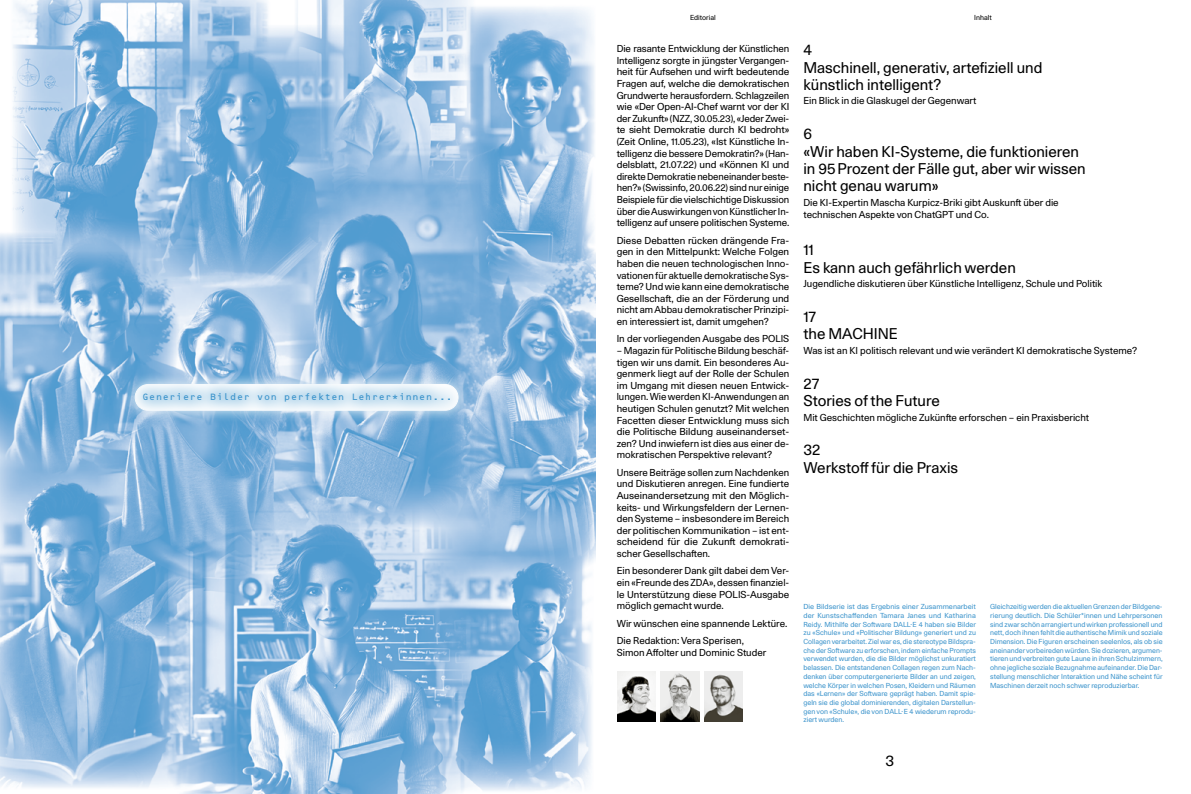
<style>
.page{position:relative;width:1191px;height:794px;background:#fff}
.page>*{position:absolute;margin:0;border:0;box-sizing:border-box;transform-origin:0 0}
.t1{font:15px/17.4px "Unica 77 LL";color:#000}
.t2{font:9.7px/11.6px "Unica 77 LL";color:#000;text-align:justify}
.t3{font:9.4px "OCRB Std";color:#3e95cc}
.t4{font:7px/8.7px "Unica 77 LL";color:#3e95cc;text-align:justify}
.t5{font:7px "Unica 77 LL";color:#000}
</style>
<div class="page">
<img style="left:0;top:0;width:595px;height:794px">
<img style="left:617px;top:671px;width:38px;height:51px">
<img style="left:661px;top:671px;width:38px;height:51px">
<img style="left:704px;top:671px;width:38px;height:51px">
<svg style="left:124px;top:372px;width:345px;height:51px;background:#8ab8dd"></svg>
<div style="left:128px;top:378px;width:337px;height:38px;background:#3e95cc;opacity:.6"></div>
<p class="t3" style="left:142px;top:392px;width:312px">Generiere Bilder von perfekten Lehrer*innen...</p>
<p class="t5" style="left:690px;top:13px;width:27px">Editorial</p>
<p class="t2" style="left:617px;top:42px;width:174px">Die rasante Entwicklung der Künstlichen Intelligenz sorgte in jüngster Vergangen&shy;heit für Aufsehen und wirft bedeutende Fragen auf, welche die demokratischen Grundwerte herausfordern. Schlagzeilen wie «Der Open-AI-Chef warnt vor der KI der Zukunft» (NZZ, 30.05.23), «Jeder Zwei&shy;te sieht Demokratie durch KI bedroht» (Zeit Online, 11.05.23), «Ist Künstliche In&shy;telligenz die bessere Demokratin?» (Han&shy;delsblatt, 21.07.22) und «Können KI und direkte Demokratie nebeneinander beste&shy;hen?» (Swissinfo, 20.06.22) sind nur einige Beispiele für die vielschichtige Diskussion über die Auswirkungen von Künstlicher In&shy;telligenz auf unsere politischen Systeme.</p>
<p class="t2" style="left:617px;top:234px;width:174px">Diese Debatten rücken drängende Fra&shy;gen in den Mittelpunkt: Welche Folgen haben die neuen technologischen Inno&shy;vationen für aktuelle demokratische Sys&shy;teme? Und wie kann eine demokratische Gesellschaft, die an der Förderung und nicht am Abbau demokratischer Prinzipi&shy;en interessiert ist, damit umgehen?</p>
<p class="t2" style="left:617px;top:332px;width:174px">In der vorliegenden Ausgabe des POLIS</p>
<p class="t2" style="left:617px;top:344px;width:174px">– Magazin für Politische Bildung beschäf&shy;tigen wir uns damit. Ein besonderes Au&shy;genmerk liegt auf der Rolle der Schulen im Umgang mit diesen neuen Entwick&shy;lungen. Wie werden KI-Anwendungen an heutigen Schulen genutzt? Mit welchen Facetten dieser Entwicklung muss sich die Politische Bildung auseinanderset&shy;zen? Und inwiefern ist dies aus einer de&shy;mokratischen Perspektive relevant?</p>
<p class="t2" style="left:617px;top:466px;width:174px">Unsere Beiträge sollen zum Nachdenken und Diskutieren anregen. Eine fundierte Auseinandersetzung mit den Möglich&shy;keits- und Wirkungsfeldern der Lernen&shy;den Systeme – insbesondere im Bereich der politischen Kommunikation – ist ent&shy;scheidend für die Zukunft demokrati&shy;scher Gesellschaften.</p>
<p class="t2" style="left:617px;top:564px;width:174px">Ein besonderer Dank gilt dabei dem Ver&shy;ein «Freunde des ZDA», dessen finanziel&shy;le Unterstützung diese POLIS-Ausgabe möglich gemacht wurde.</p>
<p class="t2" style="left:617px;top:614px;width:172px;line-height:17.4px">Wir wünschen eine spannende Lektüre.<br>Die Redaktion: Vera Sperisen,</p>
<p class="t2" style="left:617px;top:646px;width:151px">Simon Affolter und Dominic Studer</p>
<p class="t5" style="left:974px;top:13px;width:19px">Inhalt</p>
<h1 class="t1" style="left:803px;top:40px;width:240px">4<br>Maschinell, generativ, artefiziell und künstlich intelligent?</h1>
<p class="t2" style="left:803px;top:95px;width:174px">Ein Blick in die Glaskugel der Gegenwart</p>
<h1 class="t1" style="left:803px;top:124px;width:284px">6<br>«Wir haben KI-Systeme, die funktionieren in 95Prozent der Fälle gut, aber wir wissen nicht genau warum»</h1>
<p class="t2" style="left:803px;top:196px;width:257px">Die KI-Expertin Mascha Kurpicz-Briki gibt Auskunft über die technischen Aspekte von ChatGPT und Co.</p>
<h1 class="t1" style="left:803px;top:240px;width:214px">11<br>Es kann auch gefährlich werden</h1>
<p class="t2" style="left:803px;top:277px;width:300px">Jugendliche diskutieren über Künstliche Intelligenz, Schule und Politik</p>
<h1 class="t1" style="left:803px;top:307px;width:96px">17<br>the MACHINE</h1>
<p class="t2" style="left:803px;top:344px;width:335px">Was ist an KI politisch relevant und wie verändert KI demokratische Systeme?</p>
<h1 class="t1" style="left:803px;top:374px;width:138px">27<br>Stories of the Future</h1>
<p class="t2" style="left:803px;top:411px;width:287px">Mit Geschichten mögliche Zukünfte erforschen – ein Praxisbericht</p>
<h1 class="t1" style="left:803px;top:440px;width:156px">32<br>Werkstoff für die Praxis</h1>
<p class="t4" style="left:803px;top:602px;width:174px">Die Bildserie ist das Ergebnis einer Zusammenarbeit der Kunstschaffenden Tamara Janes und Katharina Reidy. Mithilfe der Software DALL·E 4 haben sie Bilder zu «Schule» und «Politischer Bildung» generiert und zu Collagen verarbeitet. Ziel war es, die stereotype Bildspra&shy;che der Software zu erforschen, indem einfache Prompts verwendet wurden, die die Bilder möglichst unkuratiert belassen. Die entstandenen Collagen regen zum Nach&shy;denken über computergenerierte Bilder an und zeigen, welche Körper in welchen Posen, Kleidern und Räumen das «Lernen» der Software geprägt haben. Damit spie&shy;geln sie die global dominierenden, digitalen Darstellun&shy;gen von «Schule», die von DALL·E 4 wiederum reprodu&shy;ziert wurden.</p>
<p class="t4" style="left:990px;top:602px;width:174px">Gleichzeitig werden die aktuellen Grenzen der Bildgene&shy;rierung deutlich. Die Schüler*innen und Lehrpersonen sind zwar schön arrangiert und wirken professionell und nett, doch ihnen fehlt die authentische Mimik und soziale Dimension. Die Figuren erscheinen seelenlos, als ob sie aneinander vorbeireden würden. Sie dozieren, argumen&shy;tieren und verbreiten gute Laune in ihren Schulzimmern, ohne jegliche soziale Bezugnahme aufeinander. Die Dar&shy;stellung menschlicher Interaktion und Nähe scheint für Maschinen derzeit noch schwer reproduzierbar.</p>
<h1 class="t1" style="left:885px;top:750px;width:10px">3</h1>
</div>
